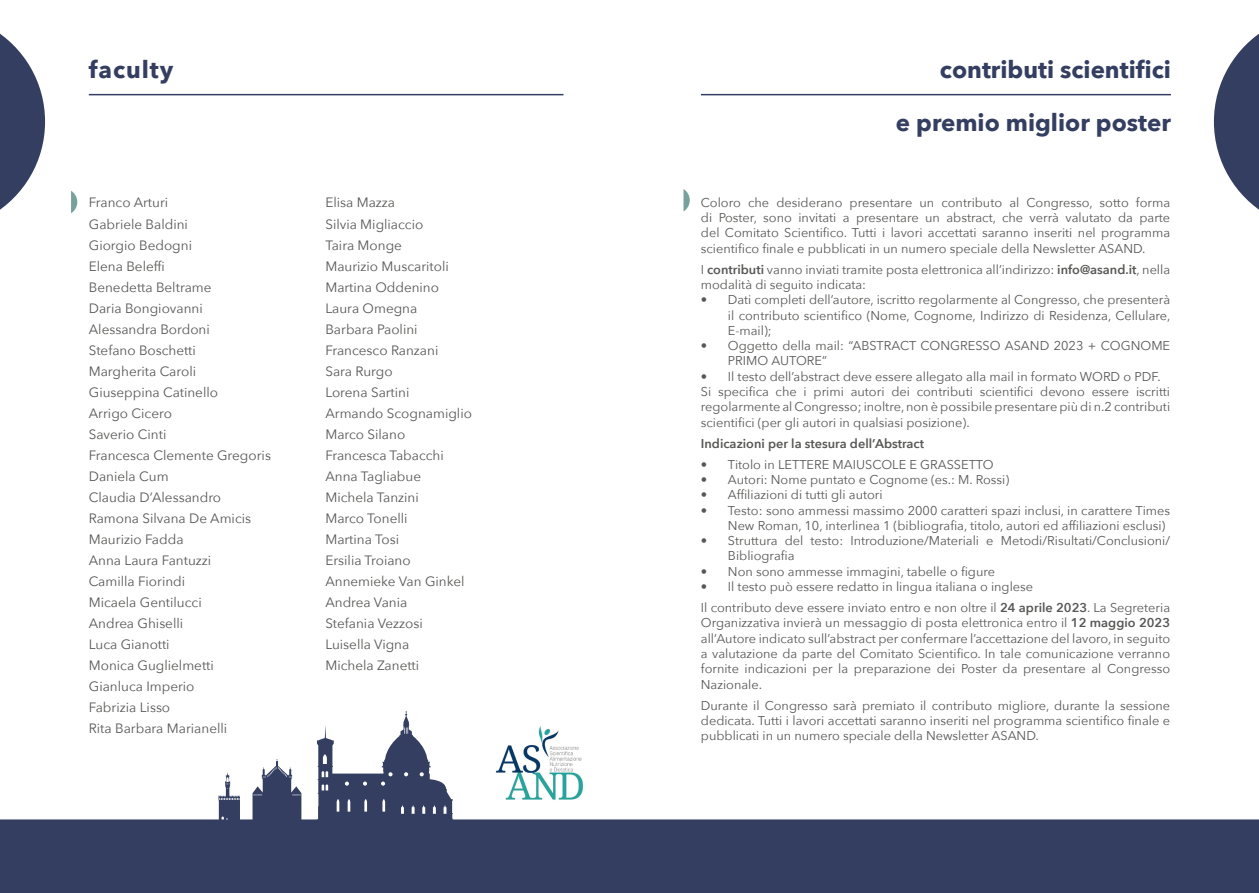
<style>
.page{position:relative;width:1259px;height:893px;background:#fff}
.page>*{position:absolute;margin:0;border:0;box-sizing:border-box;transform-origin:0 0}
.t1{font:700 24px "Avenir Next";color:#343e60}
.t2{font:700 24px "Avenir Next";letter-spacing:.04em;color:#343e60}
.t3{font:13.5px/21px "Avenir Next";color:#575756}
.t4{font:12.75px/15.3px "Avenir Next";color:#575756}
.t5{font:600 12.75px "Avenir Next";color:#575756}
.s1{font-weight:600}
</style>
<div class="page">
<svg style="left:0;top:711px;width:1259px;height:182px"></svg>
<svg style="left:0;top:33px;width:45px;height:177px"></svg>
<svg style="left:71px;top:191px;width:6px;height:22px"></svg>
<hr style="left:89px;top:94px;width:474px;height:1px;background:#343e60">
<svg style="left:683px;top:189px;width:7px;height:22px"></svg>
<svg style="left:1214px;top:33px;width:45px;height:177px"></svg>
<hr style="left:701px;top:94px;width:470px;height:1px;background:#343e60">
<img style="left:494px;top:725px;width:93px;height:78px">
<h1 class="t2" style="left:89px;top:49px;width:86px">faculty</h1>
<p class="t3" style="left:89px;top:192px;width:184px">Franco Arturi<br>Gabriele Baldini<br>Giorgio Bedogni<br>Elena Beleffi<br>Benedetta Beltrame<br>Daria Bongiovanni<br>Alessandra Bordoni<br>Stefano Boschetti<br>Margherita Caroli<br>Giuseppina Catinello<br>Arrigo Cicero<br>Saverio Cinti<br>Francesca Clemente Gregoris<br>Daniela Cum<br>Claudia D’Alessandro<br>Ramona Silvana De Amicis<br>Maurizio Fadda<br>Anna Laura Fantuzzi<br>Camilla Fiorindi<br>Micaela Gentilucci<br>Andrea Ghiselli<br>Luca Gianotti<br>Monica Guglielmetti<br>Gianluca Imperio<br>Fabrizia Lisso<br>Rita Barbara Marianelli</p>
<p class="t3" style="left:325px;top:192px;width:148px">Elisa Mazza<br>Silvia Migliaccio<br>Taira Monge<br>Maurizio Muscaritoli<br>Martina Oddenino<br>Laura Omegna<br>Barbara Paolini<br>Francesco Ranzani<br>Sara Rurgo<br>Lorena Sartini<br>Armando Scognamiglio<br>Marco Silano<br>Francesca Tabacchi<br>Anna Tagliabue<br>Michela Tanzini<br>Marco Tonelli<br>Martina Tosi<br>Ersilia Troiano<br>Annemieke Van Ginkel<br>Andrea Vania<br>Stefania Vezzosi<br>Luisella Vigna<br>Michela Zanetti</p>
<h1 class="t1" style="left:940px;top:49px;width:232px">contributi scientifici</h1>
<h1 class="t1" style="left:896px;top:102px;width:276px">e premio miglior poster</h1>
<p class="t4" style="left:701px;top:194px;width:471px;text-align:justify">Coloro che desiderano presentare un contributo al Congresso, sotto forma di Poster, sono invitati a presentare un abstract, che verrà valutato da parte del Comitato Scientifico. Tutti i lavori accettati saranno inseriti nel programma scientifico finale e pubblicati in un numero speciale della Newsletter ASAND.</p>
<p class="t4" style="left:701px;top:261px;width:471px">I <span class="s1">contributi</span> vanno inviati tramite posta elettronica all’indirizzo: <span class="s1">info@asand.it</span>, nella modalità di seguito indicata:</p>
<p class="t4" style="left:728px;top:292px;width:444px;text-align:justify;text-indent:-27px">• Dati completi dell’autore, iscritto regolarmente al Congresso, che presenterà il contributo scientifico (Nome, Cognome, Indirizzo di Residenza, Cellulare, E-mail);</p>
<p class="t4" style="left:728px;top:337px;width:444px;text-indent:-27px">• Oggetto della mail: “ABSTRACT CONGRESSO ASAND 2023 + COGNOME<br>PRIMO AUTORE”</p>
<p class="t4" style="left:701px;top:368px;width:471px">• Il testo dell’abstract deve essere allegato alla mail in formato WORD o PDF.<br>Si specifica che i primi autori dei contributi scientifici devono essere iscritti regolarmente al Congresso; inoltre, non è possibile presentare più di n.2 contributi scientifici (per gli autori in qualsiasi posizione).</p>
<p class="t5" style="left:701px;top:432px;width:225px">Indicazioni per la stesura dell’Abstract</p>
<p class="t4" style="left:701px;top:456px;width:294px">• Titolo in LETTERE MAIUSCOLE E GRASSETTO</p>
<p class="t4" style="left:701px;top:471px;width:310px">• Autori: Nome puntato e Cognome (es.: M. Rossi)</p>
<p class="t4" style="left:701px;top:487px;width:183px">• Affiliazioni di tutti gli autori</p>
<p class="t4" style="left:728px;top:502px;width:444px;text-indent:-27px">• Testo: sono ammessi massimo 2000 caratteri spazi inclusi, in carattere Times<br>New Roman, 10, interlinea 1 (bibliografia, titolo, autori ed affiliazioni esclusi)</p>
<p class="t4" style="left:728px;top:532px;width:444px;text-indent:-27px">• Struttura del testo: Introduzione/Materiali e Metodi/Risultati/Conclusioni/<br>Bibliografia</p>
<p class="t4" style="left:701px;top:563px;width:296px">• Non sono ammesse immagini, tabelle o figure</p>
<p class="t4" style="left:701px;top:576px;width:471px;line-height:21px">• Il testo può essere redatto in lingua italiana o inglese<br>Il contributo deve essere inviato entro e non oltre il <span class="s1">24 aprile 2023</span>. La Segreteria</p>
<p class="t4" style="left:701px;top:615px;width:471px;text-align:justify">Organizzativa invierà un messaggio di posta elettronica entro il <span class="s1">12 maggio 2023 </span>all’Autore indicato sull’abstract per confermare l’accettazione del lavoro, in seguito a valutazione da parte del Comitato Scientifico. In tale comunicazione verranno fornite indicazioni per la preparazione dei Poster da presentare al Congresso Nazionale.</p>
<p class="t4" style="left:701px;top:697px;width:471px;text-align:justify">Durante il Congresso sarà premiato il contributo migliore, durante la sessione dedicata. Tutti i lavori accettati saranno inseriti nel programma scientifico finale e pubblicati in un numero speciale della Newsletter ASAND.</p>
</div>
